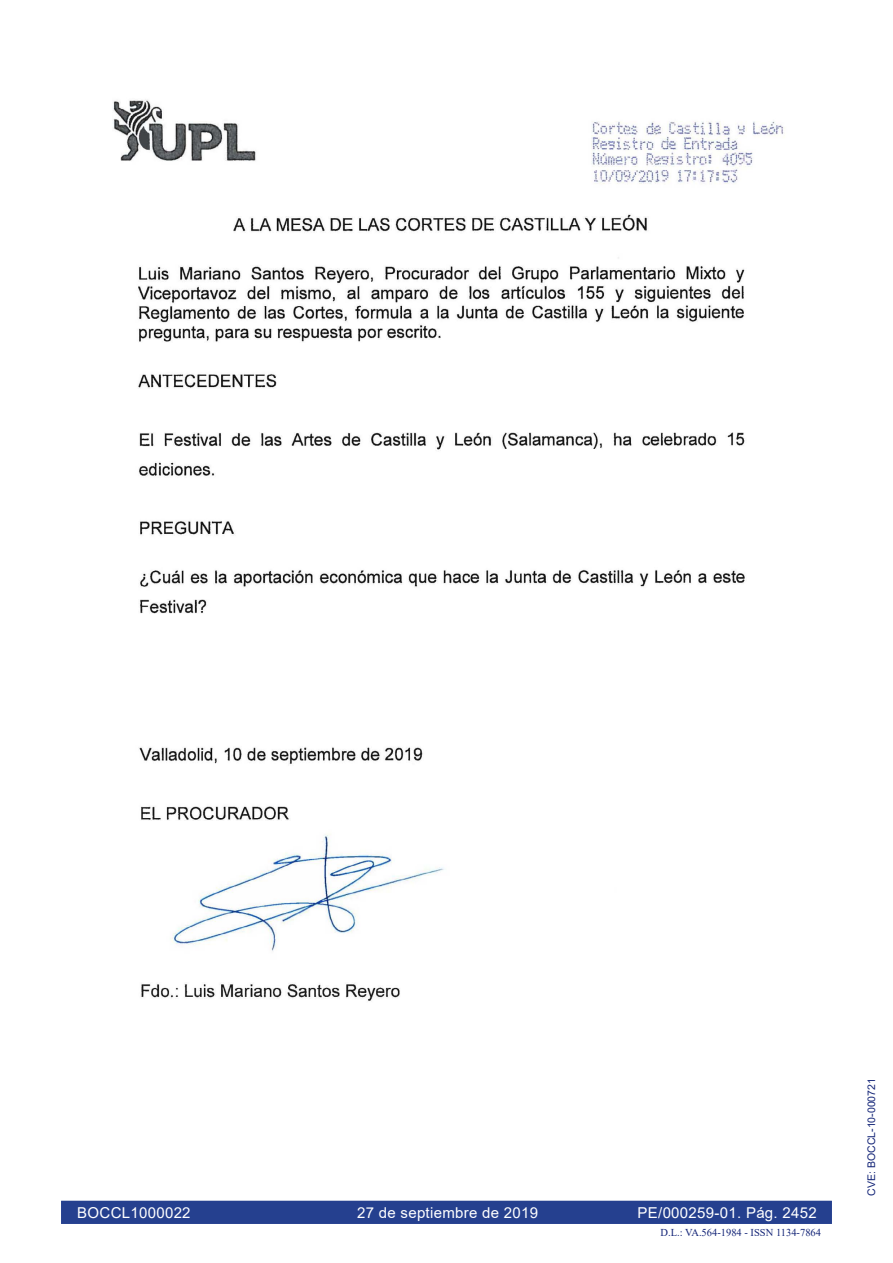
<style>
.page{position:relative;width:893px;height:1263px;background:#fff}
.page>*{position:absolute;margin:0;border:0;box-sizing:border-box;transform-origin:0 0}
.E_CVE{font:15px "Arial";letter-spacing:.02em;color:#fff}
.t1{font:10.5px "Times New Roman";color:#132477}
.t2{font:10.5px "Arial";color:#132477}
</style>
<div class="page">
<div style="left:60px;top:1200px;width:773px;height:25px;background:#25408f"></div>
<div style="left:60px;top:1199px;width:773px;height:26px;border:2px solid #fff"></div>
<img style="left:60px;top:99px;width:773px;height:1101px">
<p class="E_CVE" style="left:77px;top:1202px;width:115px">BOCCL1000022</p>
<p class="E_CVE" style="left:357px;top:1202px;width:183px">27 de septiembre de 2019</p>
<p class="E_CVE" style="left:638px;top:1202px;width:181px">PE/000259-01. Pág. 2452</p>
<p class="t1" style="left:661px;top:1225px;width:162px">D.L.: VA.564-1984 - ISSN 1134-7864</p>
<p class="t2" style="left:864px;top:1195px;width:119px;rotate:-90deg">CVE: BOCCL-10-000721</p>
</div>
